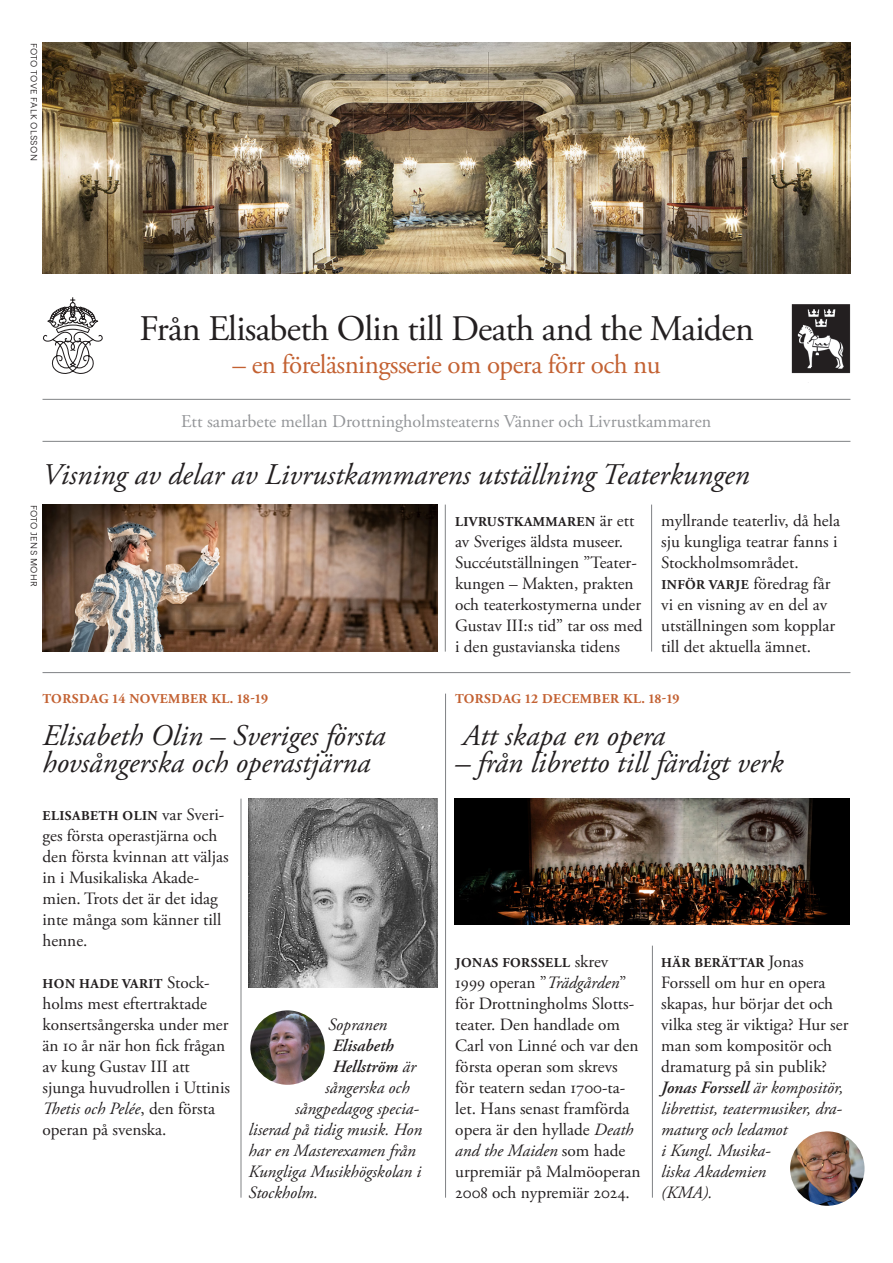
<style>
.page{position:relative;width:893px;height:1263px;background:#fff}
.page>*{position:absolute;margin:0;border:0;box-sizing:border-box;transform-origin:0 0}
.t1{font:36px "Adobe Garamond Pro";letter-spacing:-.02em;color:#231f20}
.bildbyline{font:italic 30px/27px "Adobe Garamond Pro";color:#231f20}
.rubrik_20{font:italic 30px "Adobe Garamond Pro";color:#231f20}
.t2{font:27px "Adobe Garamond Pro";letter-spacing:-.02em;color:#c36132}
.t3{font:18px "Adobe Garamond Pro";color:#939598}
.text___ej_indrag{font:17.25px/21px "Adobe Garamond Pro";color:#231f20}
.text___ej_indrag-2{font:italic 17.25px/21px "Adobe Garamond Pro";color:#231f20}
.text___ej_indrag-3{font:italic 600 17.25px "Adobe Garamond Pro";color:#231f20}
.text___ej_indrag-4{font:700 13.5px "Adobe Garamond Pro";letter-spacing:.035em;color:#231f20}
.bildbyline-2{font:700 13.5px "Adobe Garamond Pro";letter-spacing:.035em;color:#c36132}
.bildbyline-3{font:9px "Mier B";letter-spacing:.04em;color:#231f20}
.s1{font-weight:400;font-size:17.25px}
.s2{font-weight:700;font-size:13.5px}
.s3{font-style:italic}
.s4{font-weight:400}
.s5{font-weight:600}
</style>
<div class="page">
<hr style="left:43px;top:399px;width:807px;height:1px;background:#808285">
<hr style="left:43px;top:441px;width:807px;height:1px;background:#808285">
<svg style="left:43px;top:297px;width:60px;height:77px"></svg>
<img style="left:791px;top:304px;width:59px;height:70px">
<hr style="left:43px;top:672px;width:807px;height:1px;background:#808285">
<hr style="left:241px;top:799px;width:1px;height:399px;background:#808285">
<hr style="left:445px;top:694px;width:1px;height:504px;background:#808285">
<hr style="left:652px;top:946px;width:1px;height:252px;background:#808285">
<img style="left:249px;top:799px;width:189px;height:189px">
<img style="left:454px;top:799px;width:395px;height:126px">
<img style="left:250px;top:1010px;width:75px;height:75px;border-radius:37px">
<img style="left:790px;top:1131px;width:74px;height:75px;border-radius:37px">
<img style="left:43px;top:43px;width:807px;height:231px">
<hr style="left:651px;top:505px;width:1px;height:147px;background:#808285">
<hr style="left:445px;top:505px;width:1px;height:147px;background:#808285">
<img style="left:42px;top:505px;width:396px;height:147px">
<p class="bildbyline-3" style="left:40px;top:43px;width:120px;rotate:90deg">FOTO TOVE FALK OLSSON</p>
<p class="t1" style="left:139px;top:307px;width:616px">Från Elisabeth Olin till Death and the Maiden</p>
<p class="t2" style="left:233px;top:348px;width:430px">– en föreläsningsserie om opera förr och nu</p>
<p class="t3" style="left:181px;top:411px;width:531px">Ett samarbete mellan Drottningholmsteaterns Vänner och Livrustkammaren</p>
<p class="bildbyline-3" style="left:41px;top:505px;width:83px;rotate:90deg">FOTO JENS MOHR</p>
<p class="rubrik_20" style="left:43px;top:456px;width:708px">Visning av delar av Livrustkammarens utställning Teaterkungen</p>
<p class="text___ej_indrag-4" style="left:455px;top:513px;width:181px">LIVRUSTKAMMAREN <span class="s1">är ett</span></p>
<p class="text___ej_indrag" style="left:455px;top:531px;width:189px">av Sveriges äldsta museer.<br>Succéutställningen ”Teater&shy;kungen – Makten, prakten och teaterkostymerna under<br>Gustav III:s tid” tar oss med i den gustavianska tidens</p>
<p class="text___ej_indrag" style="left:661px;top:510px;width:180px">myllrande teaterliv, då hela sju kungliga teatrar fanns i<br>Stockholmsområdet.</p>
<p class="text___ej_indrag" style="left:661px;top:573px;width:175px"><span class="s2">INFÖR VARJE</span> föredrag får vi en visning av en del av utställningen som kopplar till det aktuella ämnet.</p>
<p class="bildbyline-2" style="left:43px;top:691px;width:227px">TORSDAG 14 NOVEMBER KL. 18-19</p>
<p class="bildbyline" style="left:43px;top:723px;width:345px">Elisabeth Olin – Sveriges första hovsångerska och operastjärna</p>
<p class="text___ej_indrag-4" style="left:43px;top:807px;width:183px">ELISABETH OLIN <span class="s1">var Sveri-</span></p>
<p class="text___ej_indrag" style="left:43px;top:825px;width:188px">ges första operastjärna och den första kvinnan att väljas in i Musikaliska Akade&shy;mien. Trots det är det idag inte många som känner till henne.</p>
<p class="text___ej_indrag-4" style="left:43px;top:975px;width:169px">HON HADE VARIT <span class="s1">Stock-</span></p>
<p class="text___ej_indrag" style="left:43px;top:993px;width:189px">holms mest eftertraktade konsertsångerska under mer än 10 år när hon fick frågan av kung Gustav III att sjunga huvudrollen i Uttinis<br><span class="s3">Thetis och Pelée</span>, den första operan på svenska.</p>
<p class="text___ej_indrag-2" style="left:328px;top:1014px;width:61px">Sopranen</p>
<p class="text___ej_indrag-3" style="left:333px;top:1035px;width:63px">Elisabeth</p>
<p class="text___ej_indrag-3" style="left:333px;top:1056px;width:85px">Hellström <span class="s4">är</span></p>
<p class="text___ej_indrag-2" style="left:325px;top:1077px;width:86px">sångerska och</p>
<p class="text___ej_indrag-2" style="left:295px;top:1098px;width:125px">sångpedagog specia-</p>
<p class="text___ej_indrag-2" style="left:249px;top:1119px;width:175px">liserad på tidig musik. Hon</p>
<p class="text___ej_indrag-2" style="left:249px;top:1140px;width:169px">har en Masterexamen från</p>
<p class="text___ej_indrag-2" style="left:249px;top:1161px;width:174px">Kungliga Musikhögskolan i</p>
<p class="text___ej_indrag-2" style="left:249px;top:1182px;width:71px">Stockholm.</p>
<p class="bildbyline-2" style="left:455px;top:691px;width:226px">TORSDAG 12 DECEMBER KL. 18-19</p>
<p class="bildbyline" style="left:462px;top:723px;width:204px">Att skapa en opera</p>
<p class="bildbyline" style="left:455px;top:750px;width:330px">– från libretto till färdigt verk</p>
<p class="text___ej_indrag-4" style="left:455px;top:954px;width:155px">JONAS FORSSELL <span class="s1">skrev</span></p>
<p class="text___ej_indrag" style="left:455px;top:972px;width:187px">1999 operan ”<span class="s3">Trädgården</span>” för Drottningholms Slotts&shy;teater. Den handlade om<br>Carl von Linné och var den första operan som skrevs för teatern sedan 1700-ta&shy;let. Hans senast framförda opera är den hyllade <span class="s3">Death and the Maiden</span> som hade urpremiär på Malmöoperan<br>2008 och nypremiär 2024.</p>
<p class="text___ej_indrag-4" style="left:661px;top:954px;width:144px">HÄR BERÄTTAR <span class="s1">Jonas</span></p>
<p class="text___ej_indrag" style="left:661px;top:972px;width:189px">Forssell om hur en opera skapas, hur börjar det och vilka steg är viktiga? Hur ser man som kompositör och dramaturg på sin publik?</p>
<p class="text___ej_indrag-2" style="left:661px;top:1077px;width:184px"><span class="s5">Jonas Forssell</span> är kompositör, librettist, teatermusiker, dra&shy;maturg och ledamot<br>i Kungl. Musika-<br>liska Akademien<br>(KMA).</p>
</div>
